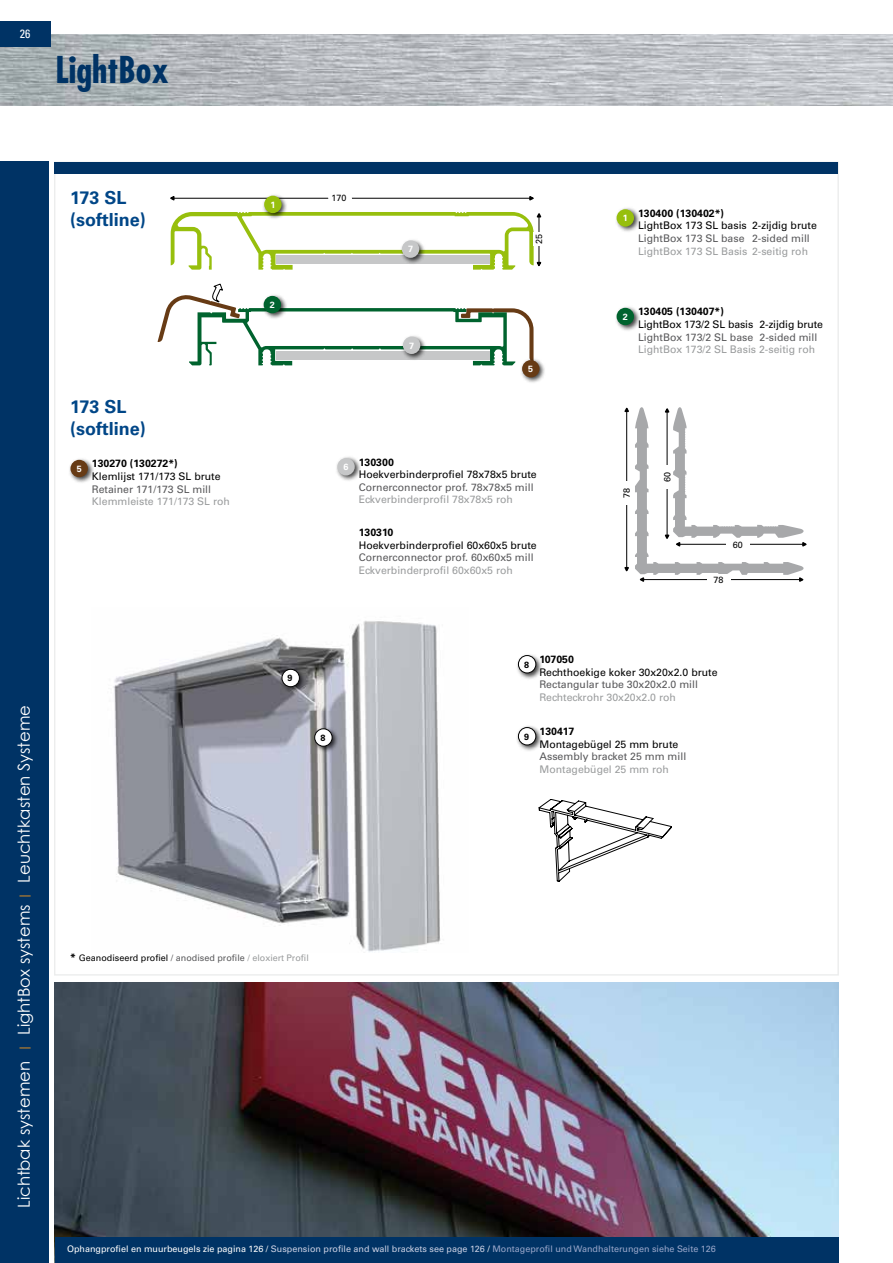
<style>
.page{position:relative;width:893px;height:1263px;background:#fff}
.page>*{position:absolute;margin:0;border:0;box-sizing:border-box;transform-origin:0 0}
.t1{font:700 condensed 36px "Futura";color:#003365}
.t2{font:700 18px/21.6px "Univers LT Std";color:#004687}
.t3{font:16.5px "Century Gothic";color:#fff}
.t4{font:condensed 12px "Univers";color:#fff}
.t5{font:10.5px "Univers LT Std";color:#000}
.t6{font:10.5px "Univers LT Std";color:#58585a}
.t7{font:10.5px "Univers LT Std";color:#9a9c9d}
.t8{font:700 10.5px "Univers LT Std";color:#000}
.t9{font:9px "Univers LT Std";color:#9aa7ca}
.t10{font:9px "Univers LT Std";color:#000}
.t11{font:700 9px "Univers LT Std";color:#fff}
.t12{font:700 9px "Univers LT Std";color:#000}
.s1{font-size:12px;color:#f3971b}
.s2{font-weight:700;font-size:10.5px}
.s3{color:#58585a}
.s4{color:#9a9c9d}
.s5{color:#fff}
.s6{color:#ccd1e4}
</style>
<div class="page">
<img style="left:54px;top:982px;width:785px;height:281px">
<img style="left:0;top:34px;width:893px;height:71px">
<svg style="left:158px;top:283px;width:375px;height:83px"></svg>
<svg style="left:539px;top:799px;width:133px;height:82px"></svg>
<div style="left:68px;top:457px;width:26px;height:27px;background:#000;opacity:.75"></div>
<div style="left:70px;top:460px;width:18px;height:17px;background:#673b15;border-radius:50%"></div>
<hr style="left:173px;top:198px;width:360px;height:1px;background:#000">
<svg style="left:170px;top:196px;width:5px;height:5px"></svg>
<svg style="left:528px;top:196px;width:6px;height:5px"></svg>
<svg style="left:328px;top:198px;width:24px;height:1px"></svg>
<svg style="left:171px;top:212px;width:371px;height:58px"></svg>
<div style="left:534px;top:232px;width:10px;height:13px;background:#fff"></div>
<div style="left:614px;top:207px;width:26px;height:26px;background:#000;opacity:.75"></div>
<div style="left:617px;top:209px;width:17px;height:18px;background:#97bf0d;border-radius:50%"></div>
<div style="left:614px;top:305px;width:26px;height:27px;background:#000;opacity:.75"></div>
<div style="left:617px;top:308px;width:17px;height:17px;background:#00632e;border-radius:50%"></div>
<div style="left:335px;top:455px;width:26px;height:27px;background:#000;opacity:.75"></div>
<div style="left:337px;top:458px;width:18px;height:17px;background:#c6c7c8;border-radius:50%"></div>
<svg style="left:624px;top:407px;width:183px;height:175px"></svg>
<div style="left:662px;top:465px;width:10px;height:24px;background:#fff"></div>
<div style="left:516px;top:725px;width:27px;height:27px;background:#000;opacity:.75"></div>
<div style="left:518px;top:727px;width:18px;height:18px;background:#fff;border-radius:50%"></div>
<div style="left:518px;top:727px;width:18px;height:18px;border:1px solid #000;border-radius:50%"></div>
<div style="left:516px;top:653px;width:27px;height:27px;background:#000;opacity:.75"></div>
<div style="left:518px;top:655px;width:18px;height:18px;background:#fff;border-radius:50%"></div>
<div style="left:518px;top:655px;width:18px;height:18px;border:1px solid #000;border-radius:50%"></div>
<div style="left:262px;top:193px;width:26px;height:27px;background:#000;opacity:.75"></div>
<div style="left:264px;top:196px;width:18px;height:17px;background:#97bf0d;border-radius:50%"></div>
<div style="left:262px;top:293px;width:25px;height:27px;background:#000;opacity:.75"></div>
<div style="left:264px;top:296px;width:17px;height:17px;background:#00632e;border-radius:50%"></div>
<div style="left:55px;top:1238px;width:784px;height:25px;background:#003365"></div>
<div style="left:55px;top:162px;width:783px;height:12px;background:#003365"></div>
<img style="left:113px;top:620px;width:328px;height:332px">
<div style="left:279px;top:667px;width:27px;height:27px;background:#000;opacity:.75"></div>
<div style="left:282px;top:669px;width:17px;height:18px;background:#fff;border-radius:50%"></div>
<div style="left:282px;top:669px;width:18px;height:18px;border:1px solid #000;border-radius:50%"></div>
<div style="left:312px;top:726px;width:27px;height:27px;background:#000;opacity:.75"></div>
<div style="left:315px;top:729px;width:17px;height:17px;background:#fff;border-radius:50%"></div>
<div style="left:314px;top:728px;width:18px;height:19px;border:1px solid #000;border-radius:50%"></div>
<div style="left:520px;top:357px;width:26px;height:27px;background:#000;opacity:.75"></div>
<div style="left:522px;top:360px;width:17px;height:17px;background:#673b15;border-radius:50%"></div>
<div style="left:401px;top:334px;width:26px;height:26px;background:#000;opacity:.75"></div>
<div style="left:403px;top:337px;width:17px;height:17px;background:#c6c7c8;border-radius:50%"></div>
<div style="left:400px;top:238px;width:26px;height:26px;background:#000;opacity:.75"></div>
<div style="left:402px;top:240px;width:17px;height:18px;background:#c6c7c8;border-radius:50%"></div>
<div style="left:0;top:162px;width:48px;height:1101px;background:#003365"></div>
<div style="left:0;top:21px;width:51px;height:26px;background:#003365"></div>
<p class="t4" style="left:20px;top:26px;width:12px">26</p>
<h1 class="t1" style="left:56px;top:47px;width:115px">LightBox</h1>
<h3 class="t3" style="left:14px;top:1208px;width:504px;rotate:-90deg">Lichtbak systemen <span class="s1">|</span> LightBox systems <span class="s1">|</span> Leuchtkasten Systeme</h3>
<h2 class="t2" style="left:70px;top:187px;width:77px">173 SL (softline)</h2>
<h2 class="t2" style="left:70px;top:396px;width:77px">173 SL (softline)</h2>
<p class="t8" style="left:92px;top:458px;width:87px">130270 (130272*)</p>
<p class="t5" style="left:92px;top:470px;width:130px">Klemlijst 171/173 SL brute</p>
<p class="t6" style="left:92px;top:483px;width:121px">Retainer 171/173 SL mill</p>
<p class="t7" style="left:92px;top:495px;width:139px">Klemmleiste 171/173 SL roh</p>
<p class="t11" style="left:77px;top:463px;width:7px">5</p>
<p class="t11" style="left:270px;top:199px;width:7px">1</p>
<p class="t11" style="left:270px;top:299px;width:7px">2</p>
<p class="t10" style="left:331px;top:193px;width:16px">170</p>
<p class="t11" style="left:408px;top:244px;width:7px">7</p>
<p class="t11" style="left:409px;top:340px;width:7px">7</p>
<p class="t10" style="left:534px;top:244px;width:12px;rotate:-90deg">25</p>
<p class="t11" style="left:528px;top:364px;width:7px">5</p>
<p class="t11" style="left:623px;top:213px;width:7px">1</p>
<p class="t8" style="left:638px;top:207px;width:88px">130400 (130402*)</p>
<p class="t5" style="left:638px;top:219px;width:180px">LightBox 173 SL basis 2-zijdig brute</p>
<p class="t6" style="left:638px;top:232px;width:173px">LightBox 173 SL base 2-sided mill</p>
<p class="t7" style="left:638px;top:245px;width:172px">LightBox 173 SL Basis 2-seitig roh</p>
<p class="t11" style="left:623px;top:311px;width:7px">2</p>
<p class="t8" style="left:638px;top:306px;width:87px">130405 (130407*)</p>
<p class="t5" style="left:638px;top:318px;width:186px">LightBox 173/2 SL basis 2-zijdig brute</p>
<p class="t6" style="left:638px;top:331px;width:181px">LightBox 173/2 SL base 2-sided mill</p>
<p class="t7" style="left:638px;top:343px;width:179px">LightBox 173/2 SL Basis 2-seitig roh</p>
<p class="t11" style="left:344px;top:462px;width:7px">6</p>
<p class="t8" style="left:359px;top:456px;width:37px">130300</p>
<p class="t5" style="left:359px;top:468px;width:179px">Hoekverbinderprofiel 78x78x5 brute</p>
<p class="t6" style="left:359px;top:481px;width:176px">Cornerconnector prof. 78x78x5 mill</p>
<p class="t7" style="left:359px;top:493px;width:156px">Eckverbinderprofil 78x78x5 roh</p>
<p class="t8" style="left:359px;top:526px;width:36px">130310</p>
<p class="t5" style="left:359px;top:539px;width:179px">Hoekverbinderprofiel 60x60x5 brute</p>
<p class="t6" style="left:359px;top:551px;width:176px">Cornerconnector prof. 60x60x5 mill</p>
<p class="t7" style="left:359px;top:564px;width:156px">Eckverbinderprofil 60x60x5 roh</p>
<p class="t10" style="left:621px;top:497px;width:12px;rotate:-90deg">78</p>
<p class="t10" style="left:662px;top:482px;width:12px;rotate:-90deg">60</p>
<p class="t10" style="left:733px;top:539px;width:12px">60</p>
<p class="t10" style="left:714px;top:574px;width:12px">78</p>
<p class="t12" style="left:288px;top:673px;width:7px">9</p>
<p class="t12" style="left:320px;top:732px;width:7px">8</p>
<p class="t12" style="left:524px;top:659px;width:7px">8</p>
<p class="t12" style="left:524px;top:731px;width:7px">9</p>
<p class="t8" style="left:539px;top:653px;width:36px">107050</p>
<p class="t5" style="left:539px;top:666px;width:180px">Rechthoekige koker 30x20x2.0 brute</p>
<p class="t6" style="left:539px;top:678px;width:160px">Rectangular tube 30x20x2.0 mill</p>
<p class="t7" style="left:539px;top:691px;width:138px">Rechteckrohr 30x20x2.0 roh</p>
<p class="t8" style="left:539px;top:725px;width:36px">130417</p>
<p class="t5" style="left:539px;top:738px;width:140px">Montagebügel 25 mm brute</p>
<p class="t6" style="left:539px;top:750px;width:148px">Assembly bracket 25 mm mill</p>
<p class="t7" style="left:539px;top:763px;width:131px">Montagebügel 25 mm roh</p>
<p class="t10" style="left:70px;top:952px;width:240px"><span class="s2">*</span> Geanodiseerd profiel <span class="s3">/ anodised profile</span> <span class="s4">/ eloxiert Profil</span></p>
<p class="t9" style="left:67px;top:1243px;width:650px"><span class="s5">Ophangprofiel en muurbeugels zie pagina 126 /</span> <span class="s6">Suspension profile and wall brackets see page 126</span> <span class="s5">/</span> Montageprofil und Wandhalterungen siehe Seite 126</p>
</div>
